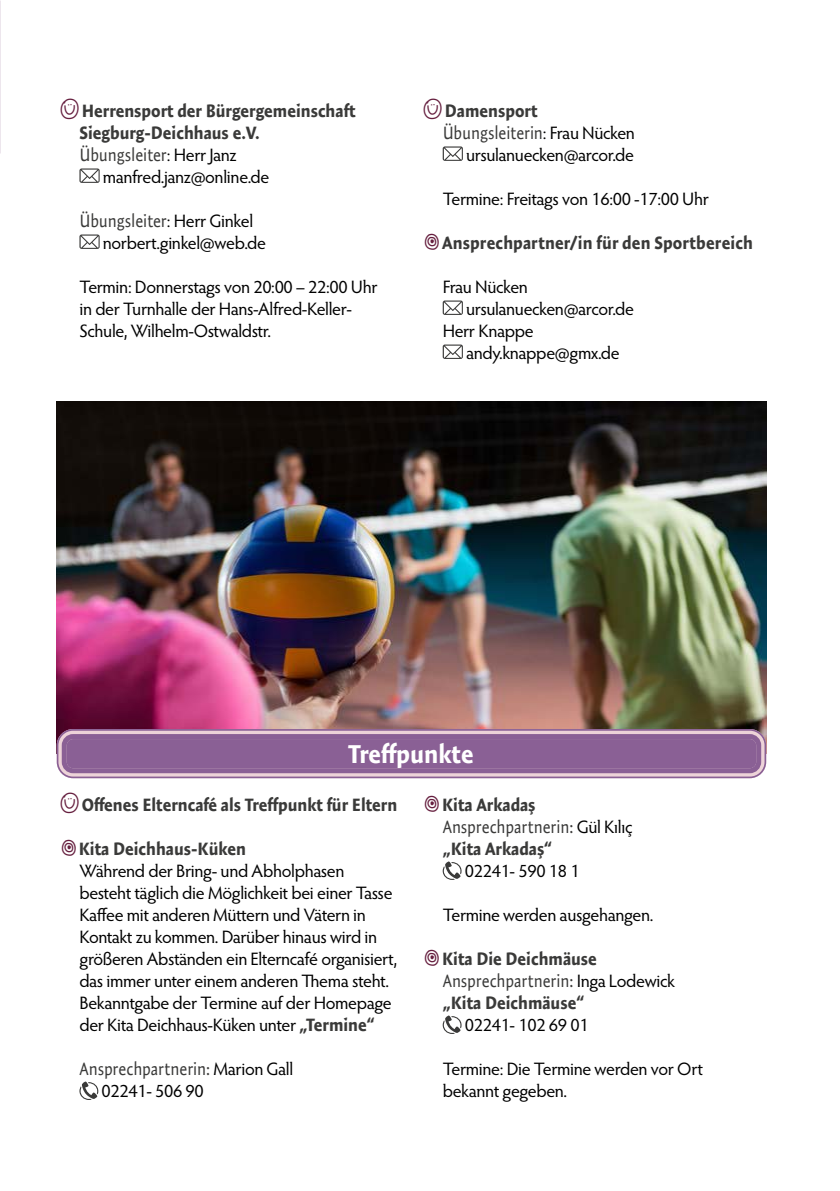
<style>
.page{position:relative;width:840px;height:1191px;background:#fff}
.page>*{position:absolute;margin:0;border:0;box-sizing:border-box;transform-origin:0 0}
.t1{font:700 26px "Expo Sans Pro";color:#fff;scale:.95 1}
.t2{font:18px/22px "Hypatia Sans Pro";letter-spacing:-.02em;color:#000}
.t3{font:700 18px/22px "Expo Sans Pro";color:#3a3a39;scale:.95 1}
.t4{font:18px/22px "Expo Sans Pro";letter-spacing:-.01em;color:#3a3a39;scale:.88 1}
.s1{font-family:"Hello Doodles";font-weight:400;font-size:32px;color:#651e3e}
.s2{font-weight:400}
.s3{font-family:"Hypatia Sans Pro";font-weight:400;color:#000}
.s4{font-family:"Hypatia Sans Pro";color:#000}
.s5{font-family:"Hello Doodles";font-size:32px;color:#651e3e}
.s6{font-weight:700}
.s7{font-family:"Expo Sans Pro";font-weight:700;color:#3a3a39}
</style>
<div class="page">
<img style="left:57px;top:401px;width:708px;height:336px">
<svg style="left:79px;top:1081px;width:19px;height:19px"></svg>
<div style="left:62px;top:734px;width:698px;height:39px;background:#8a6095;border-radius:11px"></div>
<div style="left:57px;top:729px;width:708px;height:49px;border:10px solid #edd3d8;border-radius:11px"></div>
<div style="left:57px;top:729px;width:708px;height:49px;border:2px solid #8a6095;border-radius:16px"></div>
<div style="left:62px;top:734px;width:698px;height:39px;border:5px solid #8a6095;border-radius:9px"></div>
<svg style="left:442px;top:861px;width:19px;height:19px"></svg>
<svg style="left:442px;top:1015px;width:19px;height:19px"></svg>
<svg style="left:79px;top:168px;width:21px;height:15px"></svg>
<svg style="left:79px;top:234px;width:21px;height:15px"></svg>
<svg style="left:442px;top:146px;width:20px;height:15px"></svg>
<svg style="left:442px;top:300px;width:20px;height:15px"></svg>
<svg style="left:442px;top:344px;width:20px;height:15px"></svg>
<p class="t3" style="left:79px;top:99px;width:292px;text-indent:-23px"><span class="s1">p</span>Herrensport der Bürgergemeinschaft<br>Siegburg-Deichhaus e.V.<br><span class="s2">Übungsleiter</span><span class="s3">: Herr Janz</span></p>
<p class="t2" style="left:103px;top:165px;width:168px">manfred.janz@online.de</p>
<p class="t4" style="left:79px;top:209px;width:199px">Übungsleiter<span class="s4">: Herr Ginkel</span></p>
<p class="t2" style="left:103px;top:231px;width:164px">norbert.ginkel@web.de</p>
<p class="t2" style="left:79px;top:275px;width:300px">Termin: Donnerstags von 20:00 – 22:00 Uhr in der Turnhalle der Hans-Alfred-Keller-<br>Schule, Wilhelm-Ostwaldstr.</p>
<p class="t4" style="left:442px;top:99px;width:220px;text-indent:-23px"><span class="s5">p</span><span class="s6">Damensport<br></span>Übungsleiterin<span class="s4">: Frau Nücken</span></p>
<p class="t2" style="left:466px;top:143px;width:169px">ursulanuecken@arcor.de</p>
<p class="t2" style="left:442px;top:187px;width:268px">Termine: Freitags von 16:00 -17:00 Uhr</p>
<p class="t3" style="left:420px;top:231px;width:352px"><span class="s1">g</span>Ansprechpartner/in für den Sportbereich</p>
<p class="t2" style="left:442px;top:275px;width:87px">Frau Nücken</p>
<p class="t2" style="left:466px;top:297px;width:169px">ursulanuecken@arcor.de</p>
<p class="t2" style="left:442px;top:319px;width:93px">Herr Knappe</p>
<p class="t2" style="left:466px;top:341px;width:155px">andy.knappe@gmx.de</p>
<h1 class="t1" style="left:348px;top:737px;width:133px">Treffpunkte</h1>
<p class="t3" style="left:442px;top:793px;width:201px;text-indent:-23px"><span class="s1">g</span>Kita Arkadaş<br><span class="s2">Ansprechpartnerin:</span> <span class="s3">Gül Kılıç </span>„Kita Arkadaş“</p>
<p class="t2" style="left:464px;top:859px;width:116px">02241- 590 18 1</p>
<p class="t2" style="left:442px;top:903px;width:212px">Termine werden ausgehangen.</p>
<p class="t3" style="left:442px;top:947px;width:246px;text-indent:-23px"><span class="s1">g</span>Kita Die Deichmäuse<br><span class="s2">Ansprechpartnerin:</span> <span class="s3">Inga Lodewick </span>„Kita Deichmäuse“</p>
<p class="t2" style="left:464px;top:1013px;width:125px">02241- 102 69 01</p>
<p class="t2" style="left:442px;top:1057px;width:262px">Termine: Die Termine werden vor Ort bekannt gegeben.</p>
<p class="t3" style="left:57px;top:793px;width:360px"><span class="s1">p</span>Offenes Elterncafé als Treffpunkt für Eltern</p>
<p class="t3" style="left:57px;top:837px;width:201px"><span class="s1">g</span>Kita Deichhaus-Küken</p>
<p class="t2" style="left:79px;top:859px;width:319px">Während der Bring- und Abholphasen besteht täglich die Möglichkeit bei einer Tasse Kaffee mit anderen Müttern und Vätern in Kontakt zu kommen. Darüber hinaus wird in größeren Abständen ein Elterncafé organisiert, das immer unter einem anderen Thema steht.<br>Bekanntgabe der Termine auf der Homepage der Kita Deichhaus-Küken unter <span class="s7">„Termine“</span></p>
<p class="t4" style="left:79px;top:1057px;width:244px">Ansprechpartnerin: <span class="s4">Marion Gall</span></p>
<p class="t2" style="left:101px;top:1079px;width:104px">02241- 506 90</p>
</div>
